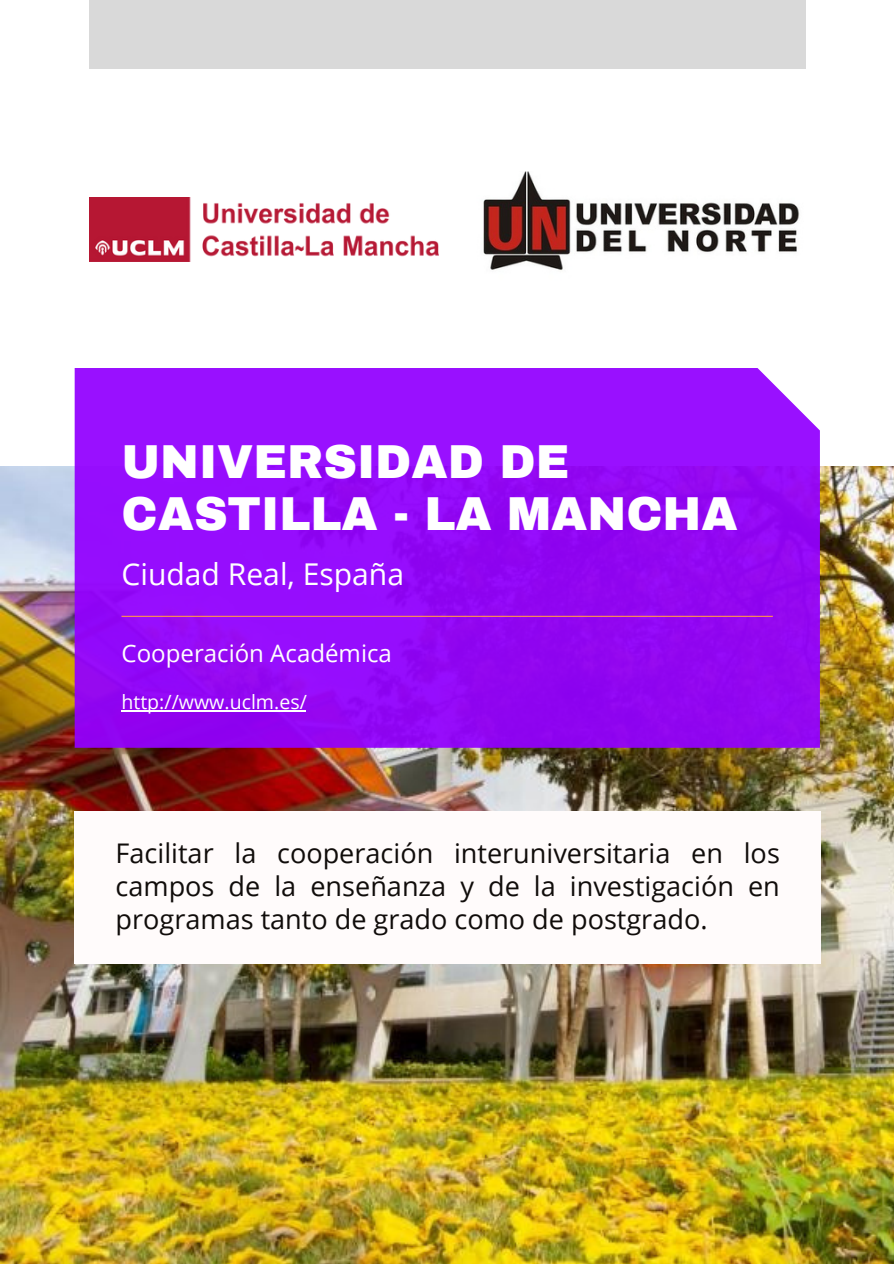
<style>
.page{position:relative;width:894px;height:1264px;background:#fff}
.page>*{position:absolute;margin:0;border:0;box-sizing:border-box;transform-origin:0 0}
.t1{font:900 46.5px/51.8px "Archivo";color:#fff}
.t2{font:30px "Open Sans";color:#fff}
.t3{font:27px/32.7px "Open Sans";color:#100c0a;text-align:justify}
.t4{font:24px "Open Sans";color:#fff}
.t5{font:19.5px "Open Sans";color:#fff}
</style>
<div class="page">
<img style="left:0;top:467px;width:893px;height:796px">
<div style="left:89px;top:0;width:717px;height:69px;background:#d9d9d9"></div>
<img style="left:483px;top:171px;width:317px;height:99px">
<div style="left:75px;top:811px;width:745px;height:152px;background:#fffbfb"></div>
<svg style="left:75px;top:368px;width:744px;height:379px;background:#950bf7"></svg>
<hr style="left:121px;top:615px;width:651px;height:2px;background:#ff914d">
<img style="left:89px;top:198px;width:349px;height:63px">
<hr style="left:121px;top:710px;width:185px;height:1px;background:#fff">
<p class="t1" style="left:121px;top:436px;width:617px">UNIVERSIDAD DE<br>CASTILLA - LA MANCHA</p>
<p class="t2" style="left:121px;top:552px;width:284px">Ciudad Real, España</p>
<p class="t4" style="left:121px;top:636px;width:272px">Cooperación Académica</p>
<p class="t5" style="left:121px;top:688px;width:187px">http://www.uclm.es/</p>
<p class="t3" style="left:116px;top:836px;width:665px">Facilitar la cooperación interuniversitaria en los campos de la enseñanza y de la investigación en programas tanto de grado como de postgrado.</p>
</div>
